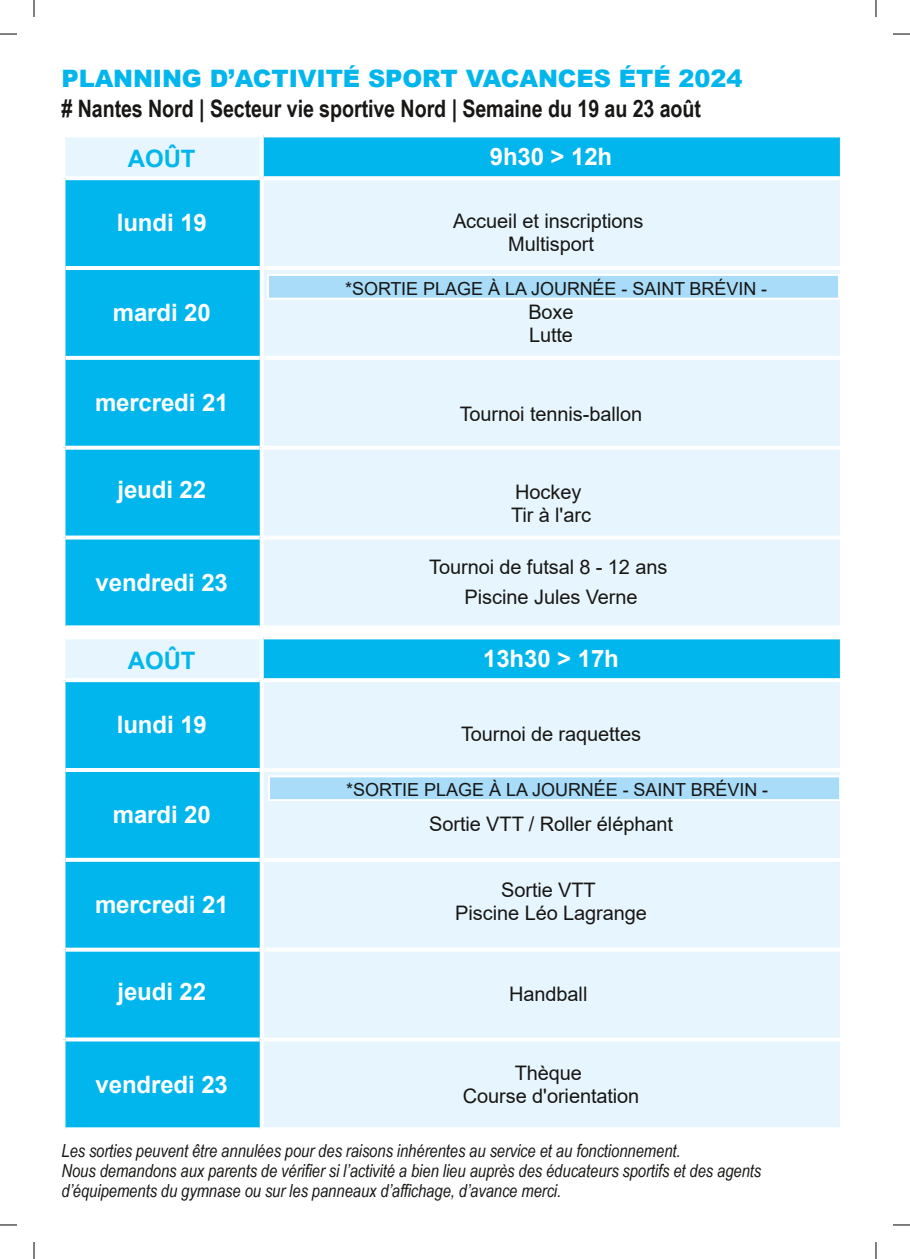
<style>
.page{position:relative;width:910px;height:1259px;background:#fff}
.page>*{position:absolute;margin:0;border:0;box-sizing:border-box;transform-origin:0 0}
.t1{font:700 24px "Arial";letter-spacing:-.005em;color:#fff}
.t2{font:700 24px "Arial Narrow";letter-spacing:-.005em;color:#181715}
.t3{font:900 24px "Arial";letter-spacing:-.005em;color:#00b6ed}
.t4{font:700 24px "Arial";letter-spacing:-.005em;color:#00b6ed}
.t5{font:20px/23px "Arial";letter-spacing:-.005em;color:#181715;text-align:center}
.t6{font:italic 18px/20px "Arial Narrow";color:#181715}
.t7{font:18px "Arial";color:#181715}
</style>
<div class="page">
<div style="left:63px;top:135px;width:199px;height:43px;background:#e7f5fe"></div>
<div style="left:262px;top:135px;width:580px;height:43px;background:#00b6ed"></div>
<div style="left:63px;top:178px;width:199px;height:90px;background:#00b6ed"></div>
<div style="left:262px;top:178px;width:580px;height:90px;background:#e7f5fe"></div>
<div style="left:63px;top:268px;width:199px;height:90px;background:#00b6ed"></div>
<div style="left:262px;top:268px;width:580px;height:90px;background:#e7f5fe"></div>
<div style="left:63px;top:358px;width:199px;height:90px;background:#00b6ed"></div>
<div style="left:262px;top:358px;width:580px;height:90px;background:#e7f5fe"></div>
<div style="left:63px;top:448px;width:199px;height:89px;background:#00b6ed"></div>
<div style="left:262px;top:448px;width:580px;height:89px;background:#e7f5fe"></div>
<div style="left:63px;top:537px;width:199px;height:90px;background:#00b6ed"></div>
<div style="left:262px;top:537px;width:580px;height:90px;background:#e7f5fe"></div>
<svg style="left:260px;top:135px;width:4px;height:43px"></svg>
<hr style="left:61px;top:133px;width:4px;height:45px;background:#fff">
<hr style="left:840px;top:133px;width:4px;height:45px;background:#fff">
<hr style="left:260px;top:178px;width:4px;height:90px;background:#fff">
<hr style="left:61px;top:178px;width:4px;height:90px;background:#fff">
<hr style="left:840px;top:178px;width:4px;height:90px;background:#fff">
<hr style="left:260px;top:268px;width:4px;height:90px;background:#fff">
<hr style="left:61px;top:268px;width:4px;height:90px;background:#fff">
<hr style="left:840px;top:268px;width:4px;height:90px;background:#fff">
<hr style="left:260px;top:358px;width:4px;height:90px;background:#fff">
<hr style="left:61px;top:358px;width:4px;height:90px;background:#fff">
<hr style="left:840px;top:358px;width:4px;height:90px;background:#fff">
<hr style="left:260px;top:448px;width:4px;height:89px;background:#fff">
<hr style="left:61px;top:448px;width:4px;height:89px;background:#fff">
<hr style="left:840px;top:448px;width:4px;height:89px;background:#fff">
<hr style="left:260px;top:537px;width:4px;height:92px;background:#fff">
<hr style="left:61px;top:537px;width:4px;height:92px;background:#fff">
<hr style="left:840px;top:537px;width:4px;height:92px;background:#fff">
<hr style="left:65px;top:176px;width:195px;height:4px;background:#fff">
<hr style="left:65px;top:133px;width:195px;height:4px;background:#fff">
<svg style="left:264px;top:176px;width:576px;height:4px;background:#f2fbfd"></svg>
<hr style="left:264px;top:133px;width:576px;height:4px;background:#fff">
<hr style="left:65px;top:266px;width:195px;height:4px;background:#fff">
<hr style="left:264px;top:266px;width:576px;height:4px;background:#fff">
<svg style="left:65px;top:356px;width:195px;height:4px"></svg>
<hr style="left:264px;top:356px;width:576px;height:4px;background:#fff">
<svg style="left:65px;top:446px;width:195px;height:4px"></svg>
<hr style="left:264px;top:446px;width:576px;height:4px;background:#fff">
<svg style="left:65px;top:535px;width:195px;height:4px"></svg>
<svg style="left:264px;top:535px;width:576px;height:4px;fill:#fff"></svg>
<svg style="left:65px;top:625px;width:195px;height:2px"></svg>
<hr style="left:264px;top:625px;width:576px;height:4px;background:#fff">
<div style="left:63px;top:637px;width:199px;height:43px;background:#e7f5fe"></div>
<div style="left:262px;top:637px;width:580px;height:43px;background:#00b6ed"></div>
<div style="left:63px;top:680px;width:199px;height:90px;background:#00b6ed"></div>
<div style="left:262px;top:680px;width:580px;height:90px;background:#e7f5fe"></div>
<div style="left:63px;top:770px;width:199px;height:90px;background:#00b6ed"></div>
<div style="left:262px;top:770px;width:580px;height:90px;background:#e7f5fe"></div>
<div style="left:63px;top:860px;width:199px;height:89px;background:#00b6ed"></div>
<div style="left:262px;top:860px;width:580px;height:89px;background:#e7f5fe"></div>
<div style="left:63px;top:949px;width:199px;height:90px;background:#00b6ed"></div>
<div style="left:262px;top:949px;width:580px;height:90px;background:#e7f5fe"></div>
<div style="left:63px;top:1039px;width:199px;height:90px;background:#00b6ed"></div>
<div style="left:262px;top:1039px;width:580px;height:90px;background:#e7f5fe"></div>
<svg style="left:260px;top:637px;width:4px;height:43px"></svg>
<hr style="left:61px;top:635px;width:4px;height:45px;background:#fff">
<hr style="left:840px;top:635px;width:4px;height:45px;background:#fff">
<hr style="left:260px;top:680px;width:4px;height:90px;background:#fff">
<hr style="left:61px;top:680px;width:4px;height:90px;background:#fff">
<hr style="left:840px;top:680px;width:4px;height:90px;background:#fff">
<hr style="left:260px;top:770px;width:4px;height:90px;background:#fff">
<hr style="left:61px;top:770px;width:4px;height:90px;background:#fff">
<hr style="left:840px;top:770px;width:4px;height:90px;background:#fff">
<hr style="left:260px;top:860px;width:4px;height:89px;background:#fff">
<hr style="left:61px;top:860px;width:4px;height:89px;background:#fff">
<hr style="left:840px;top:860px;width:4px;height:89px;background:#fff">
<hr style="left:260px;top:949px;width:4px;height:90px;background:#fff">
<hr style="left:61px;top:949px;width:4px;height:90px;background:#fff">
<hr style="left:840px;top:949px;width:4px;height:90px;background:#fff">
<hr style="left:260px;top:1039px;width:4px;height:92px;background:#fff">
<hr style="left:61px;top:1039px;width:4px;height:92px;background:#fff">
<hr style="left:840px;top:1039px;width:4px;height:92px;background:#fff">
<hr style="left:65px;top:678px;width:195px;height:4px;background:#fff">
<hr style="left:65px;top:635px;width:195px;height:4px;background:#fff">
<svg style="left:264px;top:678px;width:576px;height:4px;background:#f4fbfe"></svg>
<hr style="left:264px;top:635px;width:576px;height:4px;background:#fff">
<hr style="left:65px;top:768px;width:195px;height:4px;background:#fff">
<hr style="left:264px;top:768px;width:576px;height:4px;background:#fff">
<svg style="left:65px;top:858px;width:195px;height:4px"></svg>
<hr style="left:264px;top:858px;width:576px;height:4px;background:#fff">
<svg style="left:65px;top:947px;width:195px;height:4px"></svg>
<hr style="left:264px;top:948px;width:576px;height:3px;background:#fff">
<svg style="left:65px;top:1037px;width:195px;height:4px"></svg>
<svg style="left:264px;top:1037px;width:576px;height:4px;fill:#fff"></svg>
<svg style="left:65px;top:1127px;width:195px;height:2px"></svg>
<hr style="left:264px;top:1127px;width:576px;height:4px;background:#fff">
<div style="left:269px;top:776px;width:571px;height:24px;background:#a8dcf9"></div>
<div style="left:268px;top:775px;width:573px;height:26px;border:2px solid #fff"></div>
<div style="left:268px;top:275px;width:571px;height:24px;background:#a8dcf9"></div>
<div style="left:267px;top:274px;width:573px;height:26px;border:2px solid #fff"></div>
<svg style="left:0;top:1224px;width:17px;height:1px"></svg>
<svg style="left:34px;top:1242px;width:1px;height:17px"></svg>
<svg style="left:0;top:34px;width:17px;height:1px"></svg>
<svg style="left:34px;top:0;width:1px;height:17px"></svg>
<svg style="left:893px;top:1224px;width:17px;height:1px"></svg>
<svg style="left:875px;top:1242px;width:1px;height:17px"></svg>
<svg style="left:893px;top:34px;width:17px;height:1px"></svg>
<svg style="left:875px;top:0;width:1px;height:17px"></svg>
<h1 class="t3" style="left:61px;top:60px;width:682px">PLANNING D’ACTIVITÉ SPORT VACANCES ÉTÉ 2024</h1>
<h1 class="t2" style="left:61px;top:94px;width:641px"># Nantes Nord | Secteur vie sportive Nord | Semaine du 19 au 23 août</h1>
<h1 class="t4" style="left:128px;top:146px;width:69px">AOÛT</h1>
<h1 class="t1" style="left:490px;top:143px;width:124px">9h30 &gt; 12h</h1>
<h1 class="t1" style="left:117px;top:210px;width:92px">lundi 19</h1>
<p class="t5" style="left:453px;top:210px;width:192px">Accueil et inscriptions<br>Multisport</p>
<p class="t7" style="left:345px;top:278px;width:424px">*SORTIE PLAGE À LA JOURNÉE - SAINT BRÉVIN -</p>
<h1 class="t1" style="left:113px;top:299px;width:99px">mardi 20</h1>
<p class="t5" style="left:528px;top:300px;width:47px;text-align:left">Boxe<br>Lutte</p>
<h1 class="t1" style="left:95px;top:389px;width:135px">mercredi 21</h1>
<p class="t5" style="left:460px;top:402px;width:184px">Tournoi tennis-ballon</p>
<h1 class="t1" style="left:117px;top:476px;width:90px">jeudi 22</h1>
<p class="t5" style="left:511px;top:480px;width:81px;text-align:left">Hockey<br>Tir à l'arc</p>
<h1 class="t1" style="left:96px;top:569px;width:134px">vendredi 23</h1>
<p class="t5" style="left:429px;top:552px;width:239px;line-height:30px">Tournoi de futsal 8 - 12 ans<br>Piscine Jules Verne</p>
<h1 class="t4" style="left:128px;top:647px;width:69px">AOÛT</h1>
<h1 class="t1" style="left:483px;top:645px;width:137px">13h30 &gt; 17h</h1>
<h1 class="t1" style="left:117px;top:711px;width:92px">lundi 19</h1>
<h1 class="t1" style="left:113px;top:801px;width:99px">mardi 20</h1>
<h1 class="t1" style="left:95px;top:891px;width:135px">mercredi 21</h1>
<p class="t5" style="left:461px;top:722px;width:181px">Tournoi de raquettes</p>
<p class="t7" style="left:346px;top:780px;width:424px">*SORTIE PLAGE À LA JOURNÉE - SAINT BRÉVIN -</p>
<p class="t5" style="left:429px;top:812px;width:245px">Sortie VTT / Roller éléphant</p>
<p class="t5" style="left:455px;top:879px;width:193px">Sortie VTT<br>Piscine Léo Lagrange</p>
<h1 class="t1" style="left:117px;top:978px;width:90px">jeudi 22</h1>
<p class="t5" style="left:509px;top:982px;width:80px">Handball</p>
<h1 class="t1" style="left:96px;top:1071px;width:134px">vendredi 23</h1>
<p class="t5" style="left:463px;top:1061px;width:178px">Thèque<br>Course d'orientation</p>
<p class="t6" style="left:61px;top:1140px;width:701px">Les sorties peuvent être annulées pour des raisons inhérentes au service et au fonctionnement.<br>Nous demandons aux parents de vérifier si l’activité a bien lieu auprès des éducateurs sportifs et des agents d’équipements du gymnase ou sur les panneaux d’affichage, d’avance merci.</p>
</div>
